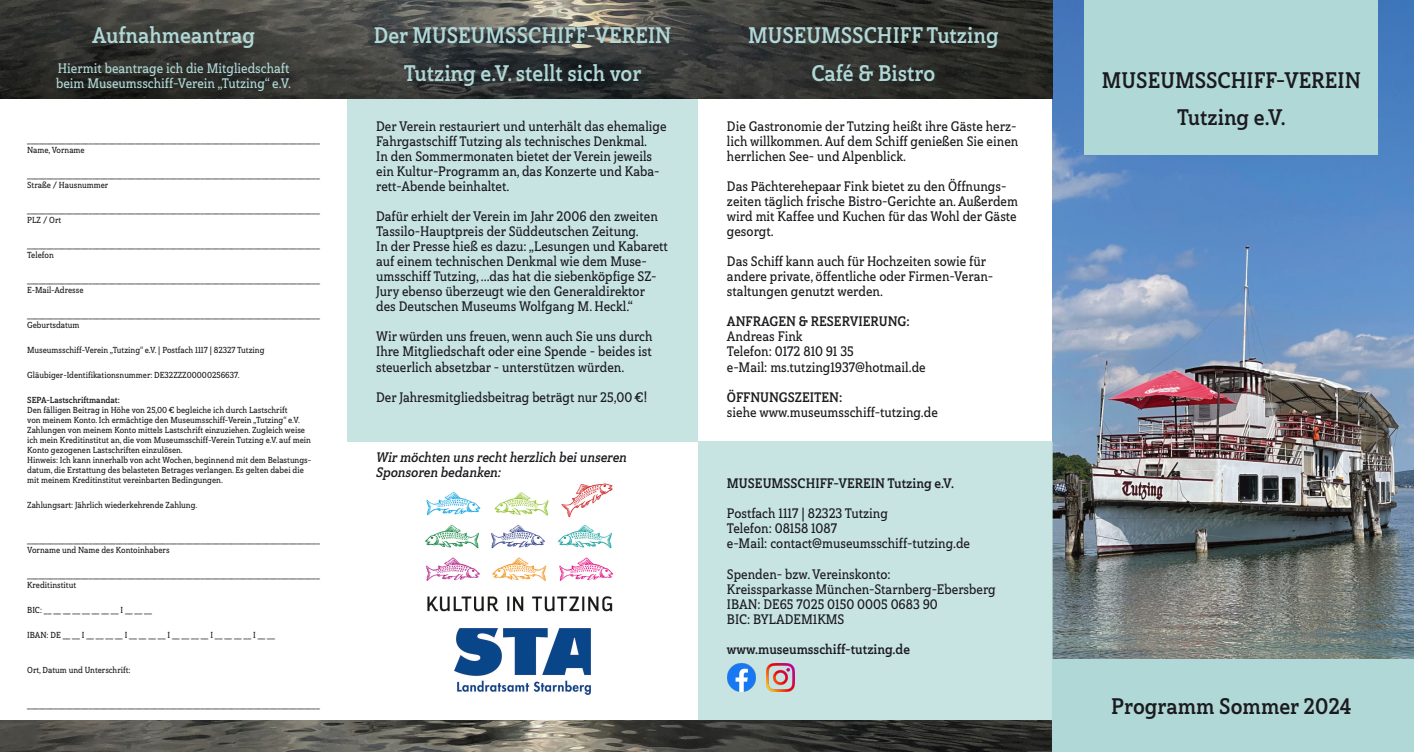
<style>
.page{position:relative;width:1414px;height:752px;background:#fff}
.page>*{position:absolute;margin:0;border:0;box-sizing:border-box;transform-origin:0 0}
.t1{font:22.5px/37.5px "Haboro Slab Con Bol";color:#b0d8d7;text-align:center}
.t2{font:22.5px/37.5px "Haboro Slab Con Bol";color:#1b1b1f;text-align:center}
.t3{font:13.75px/15px "Haboro Slab Con Dem";color:#1b1b1f}
.t4{font:13.75px "Haboro Slab Con Bol";color:#1b1b1f}
.t5{font:13.75px/15px "Haboro Slab Con Dem";color:#b0d8d7}
.t6{font:13.75px/15px "Haboro Slab Con Bol It";color:#1b1b1f}
.t7{font:8.75px/10px "Haboro Slab Con Dem";color:#1b1b1f}
.t8{font:8.75px "Haboro Slab Con Bol";color:#1b1b1f}
</style>
<div class="page">
<img style="left:1052px;top:0;width:362px;height:658px">
<div style="left:698px;top:441px;width:354px;height:283px;background:#c7e3e2"></div>
<div style="left:347px;top:91px;width:351px;height:350px;background:#c7e3e2"></div>
<img style="left:0;top:720px;width:1052px;height:31px">
<img style="left:0;top:0;width:1052px;height:98px">
<div style="left:1084px;top:0;width:294px;height:154px;background:#b0d8d7"></div>
<div style="left:1052px;top:658px;width:362px;height:93px;background:#b0d8d7"></div>
<img style="left:425px;top:483px;width:189px;height:129px">
<img style="left:455px;top:628px;width:135px;height:65px">
<img style="left:727px;top:663px;width:28px;height:28px">
<img style="left:766px;top:663px;width:29px;height:28px">
<h1 class="t1" style="left:92px;top:19px;width:165px">Aufnahmeantrag</h1>
<h2 class="t5" style="left:56px;top:62px;width:237px">Hiermit beantrage ich die Mitgliedschaft beim Museumsschiff-Verein „Tutzing“ e.V.</h2>
<p class="t7" style="left:27px;top:135px;width:294px">____________________________________________________________________________<br>Name, Vorname</p>
<p class="t7" style="left:27px;top:170px;width:294px">____________________________________________________________________________<br>Straße / Hausnummer</p>
<p class="t7" style="left:27px;top:205px;width:294px">____________________________________________________________________________<br>PLZ / Ort</p>
<p class="t7" style="left:27px;top:240px;width:294px">____________________________________________________________________________<br>Telefon</p>
<p class="t7" style="left:27px;top:275px;width:294px">____________________________________________________________________________<br>E-Mail-Adresse</p>
<p class="t7" style="left:27px;top:310px;width:294px">____________________________________________________________________________<br>Geburtsdatum</p>
<p class="t7" style="left:27px;top:345px;width:239px">Museumsschiff-Verein „Tutzing“ e.V. | Postfach 1117 | 82327 Tutzing</p>
<p class="t7" style="left:27px;top:370px;width:214px">Gläubiger-Identifikationsnummer: DE32ZZZ00000256637.</p>
<p class="t8" style="left:27px;top:396px;width:94px">SEPA-Lastschriftmandat:</p>
<p class="t7" style="left:27px;top:405px;width:286px">Den fälligen Beitrag in Höhe von 25,00 € begleiche ich durch Lastschrift<br>von meinem Konto. Ich ermächtige den Museumsschiff-Verein „Tutzing“ e.V.<br>Zahlungen von meinem Konto mittels Lastschrift einzuziehen. Zugleich weise ich mein Kreditinstitut an, die vom Museumsschiff-Verein Tutzing e.V. auf mein Konto gezogenen Lastschriften einzulösen.<br>Hinweis: Ich kann innerhalb von acht Wochen, beginnend mit dem Belastungs&shy;datum, die Erstattung des belasteten Betrages verlangen. Es gelten dabei die mit meinem Kreditinstitut vereinbarten Bedingungen.</p>
<p class="t7" style="left:27px;top:500px;width:172px">Zahlungsart: Jährlich wiederkehrende Zahlung.</p>
<p class="t7" style="left:27px;top:535px;width:294px">____________________________________________________________________________<br>Vorname und Name des Kontoinhabers</p>
<p class="t7" style="left:27px;top:570px;width:294px">____________________________________________________________________________<br>Kreditinstitut</p>
<p class="t7" style="left:27px;top:605px;width:126px">BIC: __ __ __ __ __ __ __ __ I __ __ __</p>
<p class="t7" style="left:27px;top:630px;width:249px">IBAN:DE____I________I________I________I________I____</p>
<p class="t7" style="left:27px;top:665px;width:105px">Ort, Datum und Unterschrift:</p>
<p class="t7" style="left:27px;top:700px;width:294px">____________________________________________________________________________</p>
<h1 class="t1" style="left:374px;top:19px;width:299px">Der MUSEUMSSCHIFF-VEREIN<br>Tutzing e.V. stellt sich vor</h1>
<h2 class="t3" style="left:376px;top:120px;width:292px">Der Verein restauriert und unterhält das ehemalige Fahrgastschiff Tutzing als technisches Denkmal.<br>In den Sommermonaten bietet der Verein jeweils ein Kultur-Programm an, das Konzerte und Kaba&shy;rett-Abende beinhaltet.</h2>
<p class="t3" style="left:376px;top:210px;width:293px">Dafür erhielt der Verein im Jahr 2006 den zweiten Tassilo-Hauptpreis der Süddeutschen Zeitung.<br>In der Presse hieß es dazu: „Lesungen und Kabarett auf einem technischen Denkmal wie dem Muse&shy;umsschiff Tutzing, ...das hat die siebenköpfige SZ-Jury ebenso überzeugt wie den Generaldirektor des Deutschen Museums Wolfgang M. Heckl.“</p>
<h2 class="t3" style="left:376px;top:330px;width:278px;text-align:justify">Wir würden uns freuen, wenn auch Sie uns durch Ihre Mitgliedschaft oder eine Spende – beides ist steuerlich absetzbar – unterstützen würden.</h2>
<h2 class="t3" style="left:376px;top:390px;width:272px">Der Jahresmitgliedsbeitrag beträgt nur 25,00 €!</h2>
<h2 class="t6" style="left:376px;top:450px;width:252px">Wir möchten uns recht herzlich bei unseren<br>Sponsoren bedanken:</h2>
<h1 class="t1" style="left:748px;top:19px;width:252px">MUSEUMSSCHIFF Tutzing<br>Café &amp; Bistro</h1>
<h2 class="t3" style="left:727px;top:120px;width:293px">Die Gastronomie der Tutzing heißt ihre Gäste herz&shy;lich willkommen. Auf dem Schiff genießen Sie einen herrlichen See- und Alpenblick.</h2>
<h2 class="t3" style="left:727px;top:180px;width:293px">Das Pächterehepaar Fink bietet zu den Öffnungs&shy;zeiten täglich frische Bistro-Gerichte an. Außerdem wird mit Kaffee und Kuchen für das Wohl der Gäste gesorgt.</h2>
<h2 class="t3" style="left:727px;top:255px;width:268px">Das Schiff kann auch für Hochzeiten sowie für andere private, öffentliche oder Firmen-Veran&shy;staltungen genutzt werden.</h2>
<h2 class="t4" style="left:727px;top:316px;width:184px">ANFRAGEN &amp; RESERVIERUNG:</h2>
<h2 class="t3" style="left:727px;top:330px;width:200px">Andreas Fink<br>Telefon: 0172 810 91 35<br>e-Mail: ms.tutzing1937@hotmail.de</h2>
<h2 class="t4" style="left:727px;top:391px;width:117px">ÖFFNUNGSZEITEN:</h2>
<h2 class="t3" style="left:727px;top:405px;width:212px">siehe www.museumsschiff-tutzing.de</h2>
<h2 class="t4" style="left:727px;top:478px;width:229px">MUSEUMSSCHIFF-VEREIN Tutzing e.V.</h2>
<h2 class="t3" style="left:727px;top:507px;width:245px">Postfach 1117 | 82323 Tutzing<br>Telefon: 08158 1087<br>e-Mail: contact@museumsschiff-tutzing.de</h2>
<h2 class="t3" style="left:727px;top:567px;width:270px">Spenden- bzw. Vereinskonto:<br>Kreissparkasse München-Starnberg-Ebersberg<br>IBAN: DE65 7025 0150 0005 0683 90<br>BIC: BYLADEM1KMS</h2>
<h2 class="t4" style="left:727px;top:643px;width:185px">www.museumsschiff-tutzing.de</h2>
<h1 class="t2" style="left:1102px;top:63px;width:260px">MUSEUMSSCHIFF-VEREIN<br>Tutzing e.V.</h1>
<h1 class="t2" style="left:1111px;top:689px;width:242px">Programm Sommer 2024</h1>
</div>
